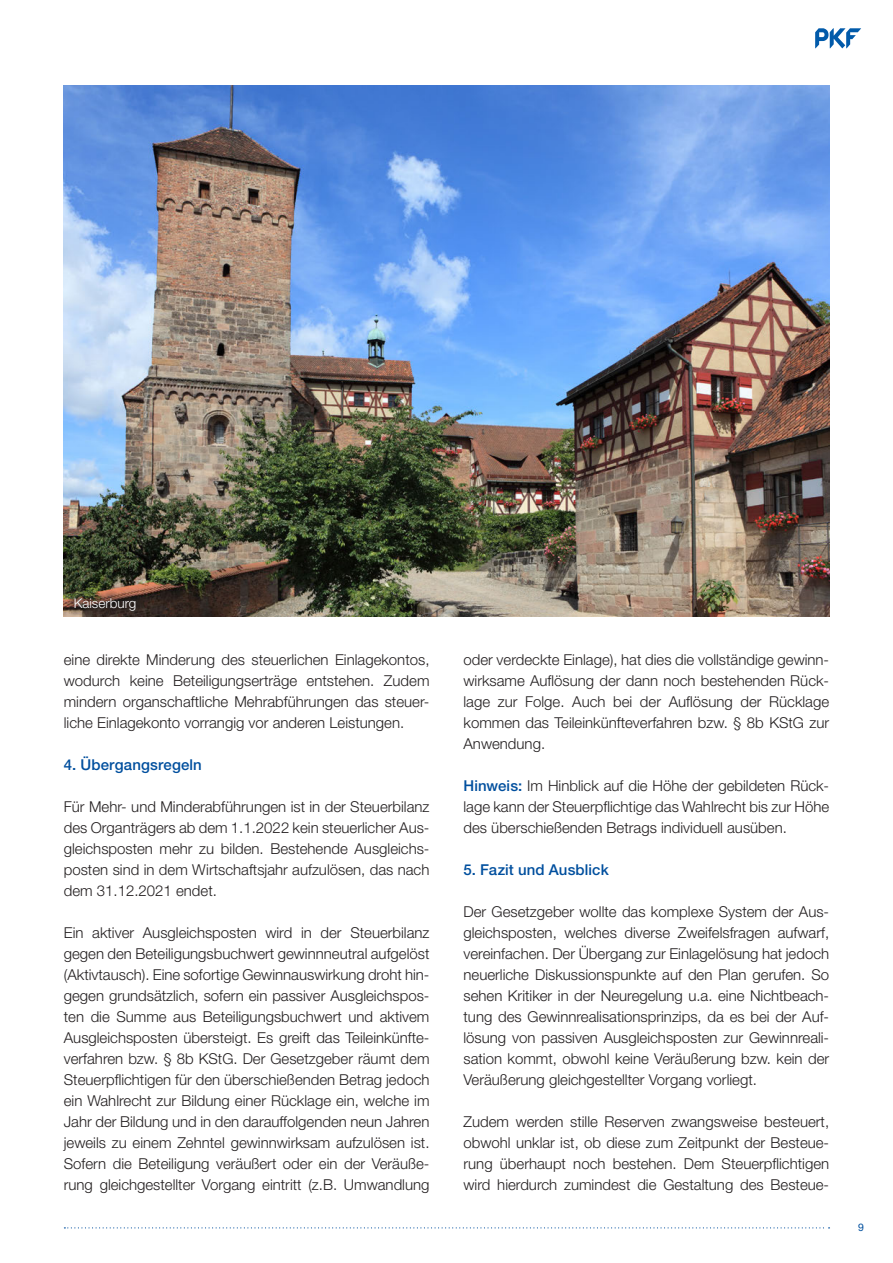
<style>
.page{position:relative;width:893px;height:1263px;background:#fff}
.page>*{position:absolute;margin:0;border:0;box-sizing:border-box;transform-origin:0 0}
.Copy_Fließtext{font:300 15px/21px "Helvetica Neue LT";color:#231f20;text-align:justify}
.Zwischentitel{font:500 15px "Helvetica Neue LT";letter-spacing:.01em;color:#014f9e}
.t1{font:300 13.5px "Helvetica Neue LT";color:#fff}
.t2{font:10.5px "Helvetica Neue LT";color:#014f9e}
.s1{font-weight:500;color:#014f9e}
</style>
<div class="page">
<img style="left:64px;top:85px;width:765px;height:532px">
<svg style="left:815px;top:28px;width:46px;height:20px"></svg>
<svg style="left:64px;top:1227px;width:766px;height:1px"></svg>
<div style="left:66px;top:590px;width:78px;height:28px;background:#231f20;opacity:.8"></div>
<p class="t1" style="left:74px;top:595px;width:64px">Kaiserburg</p>
<p class="Copy_Fließtext" style="left:64px;top:648px;width:367px">eine direkte Minderung des steuerlichen Einlagekontos, wodurch keine Beteiligungserträge entstehen. Zudem mindern organschaftliche Mehrabführungen das steuer&shy;liche Einlagekonto vorrangig vor anderen Leistungen.</p>
<p class="Zwischentitel" style="left:64px;top:755px;width:140px">4. Übergangsregeln</p>
<p class="Copy_Fließtext" style="left:64px;top:795px;width:367px">Für Mehr- und Minderabführungen ist in der Steuerbilanz des Organträgers ab dem 1.1.2022 kein steuerlicher Aus&shy;gleichsposten mehr zu bilden. Bestehende Ausgleichs&shy;posten sind in dem Wirtschaftsjahr aufzulösen, das nach dem 31.12.2021 endet.</p>
<p class="Copy_Fließtext" style="left:64px;top:921px;width:367px">Ein aktiver Ausgleichsposten wird in der Steuerbilanz gegen den Beteiligungsbuchwert gewinnneutral aufgelöst (Aktivtausch). Eine sofortige Gewinnauswirkung droht hin&shy;gegen grundsätzlich, sofern ein passiver Ausgleichspos&shy;ten die Summe aus Beteiligungsbuchwert und aktivem Ausgleichsposten übersteigt. Es greift das Teileinkünfte&shy;verfahren bzw. § 8b KStG. Der Gesetzgeber räumt dem Steuerpflichtigen für den überschießenden Betrag jedoch ein Wahlrecht zur Bildung einer Rücklage ein, welche im Jahr der Bildung und in den darauffolgenden neun Jahren jeweils zu einem Zehntel gewinnwirksam aufzulösen ist.<br>Sofern die Beteiligung veräußert oder ein der Veräuße&shy;rung gleichgestellter Vorgang eintritt (z.B. Umwandlung</p>
<p class="Copy_Fließtext" style="left:464px;top:648px;width:367px">oder verdeckte Einlage), hat dies die vollständige gewinn&shy;wirksame Auflösung der dann noch bestehenden Rück&shy;lage zur Folge. Auch bei der Auflösung der Rücklage kommen das Teileinkünfteverfahren bzw. § 8b KStG zur Anwendung.</p>
<p class="Copy_Fließtext" style="left:464px;top:774px;width:367px"><span class="s1">Hinweis:</span> Im Hinblick auf die Höhe der gebildeten Rück&shy;lage kann der Steuerpflichtige das Wahlrecht bis zur Höhe des überschießenden Betrags individuell ausüben.</p>
<p class="Zwischentitel" style="left:464px;top:860px;width:147px">5. Fazit und Ausblick</p>
<p class="Copy_Fließtext" style="left:464px;top:900px;width:367px">Der Gesetzgeber wollte das komplexe System der Aus&shy;gleichsposten, welches diverse Zweifelsfragen aufwarf, vereinfachen. Der Übergang zur Einlagelösung hat jedoch neuerliche Diskussionspunkte auf den Plan gerufen. So sehen Kritiker in der Neuregelung u.a. eine Nichtbeach&shy;tung des Gewinnrealisationsprinzips, da es bei der Auf&shy;lösung von passiven Ausgleichsposten zur Gewinnreali&shy;sation kommt, obwohl keine Veräußerung bzw. kein der Veräußerung gleichgestellter Vorgang vorliegt.</p>
<p class="Copy_Fließtext" style="left:464px;top:1110px;width:367px">Zudem werden stille Reserven zwangsweise besteuert, obwohl unklar ist, ob diese zum Zeitpunkt der Besteue&shy;rung überhaupt noch bestehen. Dem Steuerpflichtigen wird hierdurch zumindest die Gestaltung des Besteue-</p>
<p class="t2" style="left:858px;top:1221px;width:7px">9</p>
</div>
